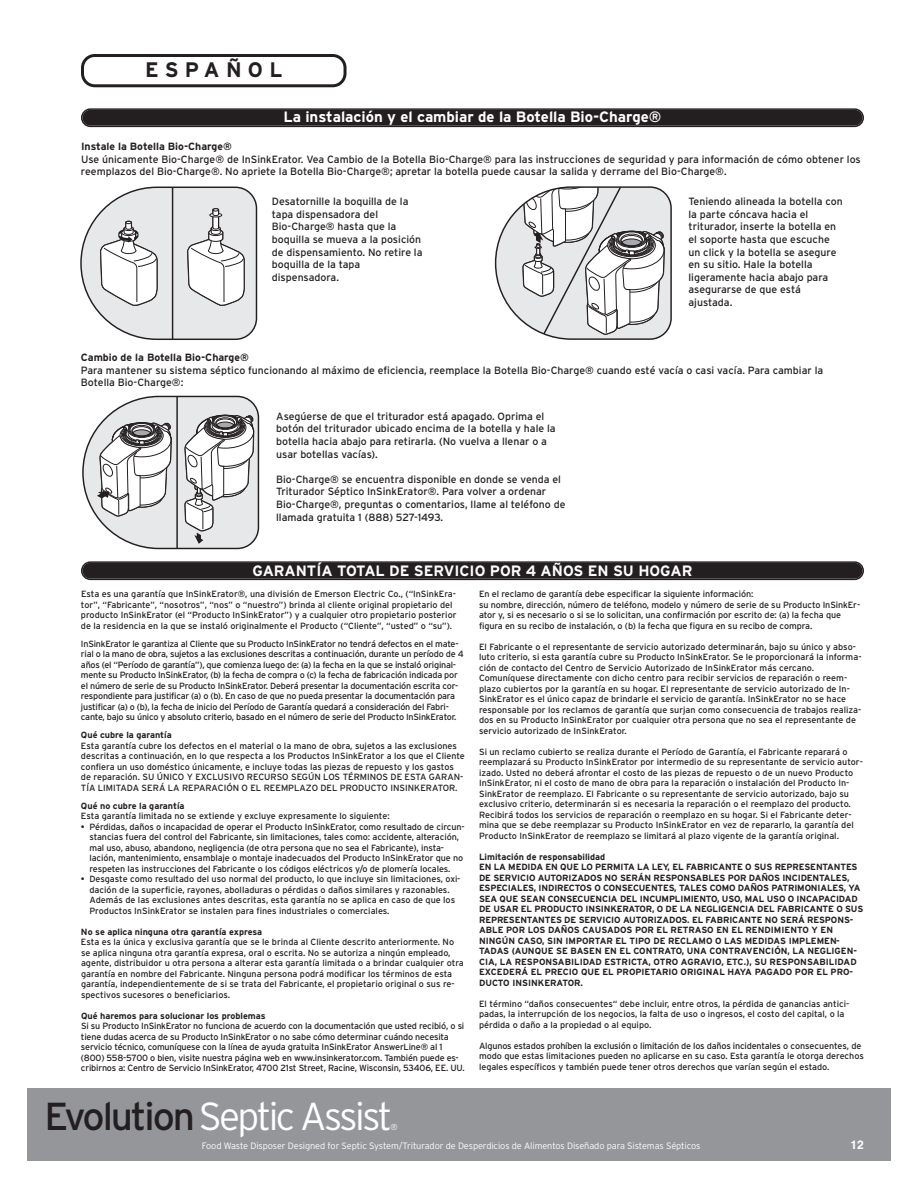
<style>
.page{position:relative;width:918px;height:1188px;background:#fff}
.page>*{position:absolute;margin:0;border:0;box-sizing:border-box;transform-origin:0 0}
.t1{font:300 39px "Interstate";letter-spacing:-.065em;color:#fff}
.t2{font:700 21px "Interstate";letter-spacing:.3em;color:#231f20}
.t3{font:700 15px "Interstate";color:#fff}
.t4{font:700 12px "Helvetica";color:#fff}
.t5{font:10.5px/12.6px "Interstate";color:#231f20}
.t6{font:700 10.5px "Interstate";color:#231f20}
.t7{font:300 9.15px "Interstate";letter-spacing:-.01em;color:#fff}
.t8{font:9px/10.5px "Interstate";letter-spacing:-.01em;color:#231f20}
.t9{font:700 9px/10.5px "Interstate";letter-spacing:-.015em;color:#231f20}
.t10{font:300 8.7px "Interstate";color:#fff}
.s1{font-weight:400;color:#231f20}
</style>
<div class="page">
<div style="left:27px;top:1088px;width:864px;height:73px;background:#949699"></div>
<svg style="left:81px;top:54px;width:266px;height:33px"></svg>
<svg style="left:81px;top:108px;width:783px;height:19px;background:#2c2829"></svg>
<svg style="left:80px;top:187px;width:177px;height:153px"></svg>
<svg style="left:495px;top:187px;width:177px;height:153px"></svg>
<svg style="left:82px;top:396px;width:177px;height:153px"></svg>
<svg style="left:81px;top:561px;width:783px;height:19px;background:#2c2829"></svg>
<h2 class="t2" style="left:145px;top:58px;width:139px">ESPAÑOL</h2>
<h3 class="t3" style="left:284px;top:108px;width:380px">La instalación y el cambiar de la Botella Bio-Charge®</h3>
<p class="t6" style="left:81px;top:140px;width:152px">Instale la Botella Bio-Charge®</p>
<p class="t5" style="left:81px;top:153px;width:781px">Use únicamente Bio-Charge® de InSinkErator. Vea Cambio de la Botella Bio-Charge® para las instrucciones de seguridad y para información de cómo obtener los reemplazos del Bio-Charge®. No apriete la Botella Bio-Charge®; apretar la botella puede causar la salida y derrame del Bio-Charge®.</p>
<p class="t5" style="left:272px;top:195px;width:152px">Desatornille la boquilla de la tapa dispensadora del<br>Bio-Charge® hasta que la boquilla se mueva a la posición de dispensamiento. No retire la boquilla de la tapa dispensadora.</p>
<p class="t5" style="left:688px;top:195px;width:156px">Teniendo alineada la botella con la parte cóncava hacia el triturador, inserte la botella en el soporte hasta que escuche un click y la botella se asegure en su sitio. Hale la botella ligeramente hacia abajo para asegurarse de que está ajustada.</p>
<p class="t6" style="left:81px;top:352px;width:169px">Cambio de la Botella Bio-Charge®</p>
<p class="t5" style="left:81px;top:364px;width:744px">Para mantener su sistema séptico funcionando al máximo de eficiencia, reemplace la Botella Bio-Charge® cuando esté vacía o casi vacía. Para cambiar la<br>Botella Bio-Charge®:</p>
<p class="t5" style="left:276px;top:410px;width:281px">Asegúerse de que el triturador está apagado. Oprima el botón del triturador ubicado encima de la botella y hale la botella hacia abajo para retirarla. (No vuelva a llenar o a usar botellas vacías).</p>
<p class="t5" style="left:276px;top:473px;width:291px">Bio-Charge® se encuentra disponible en donde se venda el Triturador Séptico InSinkErator®. Para volver a ordenar Bio-Charge®, preguntas o comentarios, llame al teléfono de llamada gratuita 1 (888) 527-1493.</p>
<h3 class="t3" style="left:252px;top:562px;width:442px">GARANTÍA TOTAL DE SERVICIO POR 4 AÑOS EN SU HOGAR</h3>
<p class="t8" style="left:81px;top:589px;width:377px">Esta es una garantía que InSinkErator®, una división de Emerson Electric Co., (“InSinkEra&shy;tor”, “Fabricante”, “nosotros”, “nos” o “nuestro”) brinda al cliente original propietario del producto InSinkErator (el “Producto InSinkErator”) y a cualquier otro propietario posterior de la residencia en la que se instaló originalmente el Producto (“Cliente”, “usted” o “su”).</p>
<p class="t8" style="left:81px;top:638px;width:384px">InSinkErator le garantiza al Cliente que su Producto InSinkErator no tendrá defectos en el mate&shy;rial o la mano de obra, sujetos a las exclusiones descritas a continuación, durante un período de 4 años (el “Período de garantía”), que comienza luego de: (a) la fecha en la que se instaló original&shy;mente su Producto InSinkErator, (b) la fecha de compra o (c) la fecha de fabricación indicada por el número de serie de su Producto InSinkErator. Deberá presentar la documentación escrita cor&shy;respondiente para justificar (a) o (b). En caso de que no pueda presentar la documentación para justificar (a) o (b), la fecha de inicio del Período de Garantía quedará a consideración del Fabri&shy;cante, bajo su único y absoluto criterio, basado en el número de serie del Producto InSinkErator.</p>
<p class="t9" style="left:81px;top:730px;width:92px">Qué cubre la garantía</p>
<p class="t8" style="left:81px;top:740px;width:385px">Esta garantía cubre los defectos en el material o la mano de obra, sujetos a las exclusiones descritas a continuación, en lo que respecta a los Productos InSinkErator a los que el Cliente confiera un uso doméstico únicamente, e incluye todas las piezas de repuesto y los gastos de reparación. SU ÚNICO Y EXCLUSIVO RECURSO SEGÚN LOS TÉRMINOS DE ESTA GARAN-TÍA LIMITADA SERÁ LA REPARACIÓN O EL REEMPLAZO DEL PRODUCTO INSINKERATOR.</p>
<p class="t9" style="left:81px;top:800px;width:105px">Qué no cubre la garantía</p>
<p class="t8" style="left:81px;top:811px;width:310px">Esta garantía limitada no se extiende y excluye expresamente lo siguiente:</p>
<p class="t8" style="left:89px;top:821px;width:377px;text-indent:-8px">• Pérdidas, daños o incapacidad de operar el Producto InSinkErator, como resultado de circun&shy;stancias fuera del control del Fabricante, sin limitaciones, tales como: accidente, alteración, mal uso, abuso, abandono, negligencia (de otra persona que no sea el Fabricante), insta&shy;lación, mantenimiento, ensamblaje o montaje inadecuados del Producto InSinkErator que no respeten las instrucciones del Fabricante o los códigos eléctricos y/o de plomería locales.</p>
<p class="t8" style="left:89px;top:874px;width:373px;text-indent:-8px">• Desgaste como resultado del uso normal del producto, lo que incluye sin limitaciones, oxi&shy;dación de la superficie, rayones, abolladuras o pérdidas o daños similares y razonables.<br>Además de las exclusiones antes descritas, esta garantía no se aplica en caso de que los Productos InSinkErator se instalen para fines industriales o comerciales.</p>
<p class="t9" style="left:81px;top:926px;width:183px">No se aplica ninguna otra garantía expresa</p>
<p class="t8" style="left:81px;top:937px;width:384px">Esta es la única y exclusiva garantía que se le brinda al Cliente descrito anteriormente. No se aplica ninguna otra garantía expresa, oral o escrita. No se autoriza a ningún empleado, agente, distribuidor u otra persona a alterar esta garantía limitada o a brindar cualquier otra garantía en nombre del Fabricante. Ninguna persona podrá modificar los términos de esta garantía, independientemente de si se trata del Fabricante, el propietario original o sus re&shy;spectivos sucesores o beneficiarios.</p>
<p class="t9" style="left:81px;top:1010px;width:186px">Qué haremos para solucionar los problemas</p>
<p class="t8" style="left:81px;top:1021px;width:385px">Si su Producto InSinkErator no funciona de acuerdo con la documentación que usted recibió, o si tiene dudas acerca de su Producto InSinkErator o no sabe cómo determinar cuándo necesita servicio técnico, comuníquese con la línea de ayuda gratuita InSinkErator AnswerLine® al 1 (800) 558-5700 o bien, visite nuestra página web en www.insinkerator.com. También puede es&shy;cribirnos a: Centro de Servicio InSinkErator, 4700 21st Street, Racine, Wisconsin, 53406, EE. UU.</p>
<p class="t8" style="left:479px;top:589px;width:383px">En el reclamo de garantía debe especificar la siguiente información:<br>su nombre, dirección, número de teléfono, modelo y número de serie de su Producto InSinkEr&shy;ator y, si es necesario o si se lo solicitan, una confirmación por escrito de: (a) la fecha que figura en su recibo de instalación, o (b) la fecha que figura en su recibo de compra.</p>
<p class="t8" style="left:479px;top:641px;width:384px">El Fabricante o el representante de servicio autorizado determinarán, bajo su único y abso&shy;luto criterio, si esta garantía cubre su Producto InSinkErator. Se le proporcionará la informa&shy;ción de contacto del Centro de Servicio Autorizado de InSinkErator más cercano.<br>Comuníquese directamente con dicho centro para recibir servicios de reparación o reem&shy;plazo cubiertos por la garantía en su hogar. El representante de servicio autorizado de In-SinkErator es el único capaz de brindarle el servicio de garantía. InSinkErator no se hace responsable por los reclamos de garantía que surjan como consecuencia de trabajos realiza&shy;dos en su Producto InSinkErator por cualquier otra persona que no sea el representante de servicio autorizado de InSinkErator.</p>
<p class="t8" style="left:479px;top:746px;width:385px">Si un reclamo cubierto se realiza durante el Período de Garantía, el Fabricante reparará o reemplazará su Producto InSinkErator por intermedio de su representante de servicio autor&shy;izado. Usted no deberá afrontar el costo de las piezas de repuesto o de un nuevo Producto InSinkErator, ni el costo de mano de obra para la reparación o instalación del Producto In-SinkErator de reemplazo. El Fabricante o su representante de servicio autorizado, bajo su exclusivo criterio, determinarán si es necesaria la reparación o el reemplazo del producto.<br>Recibirá todos los servicios de reparación o reemplazo en su hogar. Si el Fabricante deter&shy;mina que se debe reemplazar su Producto InSinkErator en vez de repararlo, la garantía del Producto InSinkErator de reemplazo se limitará al plazo vigente de la garantía original.</p>
<p class="t9" style="left:479px;top:851px;width:386px">Limitación de responsabilidad<br>EN LA MEDIDA EN QUE LO PERMITA LA LEY, EL FABRICANTE O SUS REPRESENTANTES DE SERVICIO AUTORIZADOS NO SERÁN RESPONSABLES POR DAÑOS INCIDENTALES, ESPECIALES, INDIRECTOS O CONSECUENTES, TALES COMO DAÑOS PATRIMONIALES, YA SEA QUE SEAN CONSECUENCIA DEL INCUMPLIMIENTO, USO, MAL USO O INCAPACIDAD DE USAR EL PRODUCTO INSINKERATOR, O DE LA NEGLIGENCIA DEL FABRICANTE O SUS REPRESENTANTES DE SERVICIO AUTORIZADOS. EL FABRICANTE NO SERÁ RESPONS-ABLE POR LOS DAÑOS CAUSADOS POR EL RETRASO EN EL RENDIMIENTO Y EN NINGÚN CASO, SIN IMPORTAR EL TIPO DE RECLAMO O LAS MEDIDAS IMPLEMEN-TADAS (AUNQUE SE BASEN EN EL CONTRATO, UNA CONTRAVENCIÓN, LA NEGLIGEN-CIA, LA RESPONSABILIDAD ESTRICTA, OTRO AGRAVIO, ETC.), SU RESPONSABILIDAD EXCEDERÁ EL PRECIO QUE EL PROPIETARIO ORIGINAL HAYA PAGADO POR EL PRO-DUCTO INSINKERATOR.</p>
<p class="t8" style="left:479px;top:998px;width:372px">El término “daños consecuentes“ debe incluir, entre otros, la pérdida de ganancias antici&shy;padas, la interrupción de los negocios, la falta de uso o ingresos, el costo del capital, o la pérdida o daño a la propiedad o al equipo.</p>
<p class="t8" style="left:479px;top:1040px;width:386px">Algunos estados prohíben la exclusión o limitación de los daños incidentales o consecuentes, de modo que estas limitaciones pueden no aplicarse en su caso. Esta garantía le otorga derechos legales específicos y también puede tener otros derechos que varían según el estado.</p>
<h1 class="t1" style="left:44px;top:1093px;width:349px"><span class="s1">Evolution</span> Septic Assist</h1>
<p class="t10" style="left:391px;top:1122px;width:9px">®</p>
<p class="t7" style="left:202px;top:1140px;width:500px">Food Waste Disposer Designed for Septic System/Triturador de Desperdicios de Alimentos Diseñado para Sistemas Sépticos</p>
<h3 class="t4" style="left:851px;top:1137px;width:15px">12</h3>
</div>
